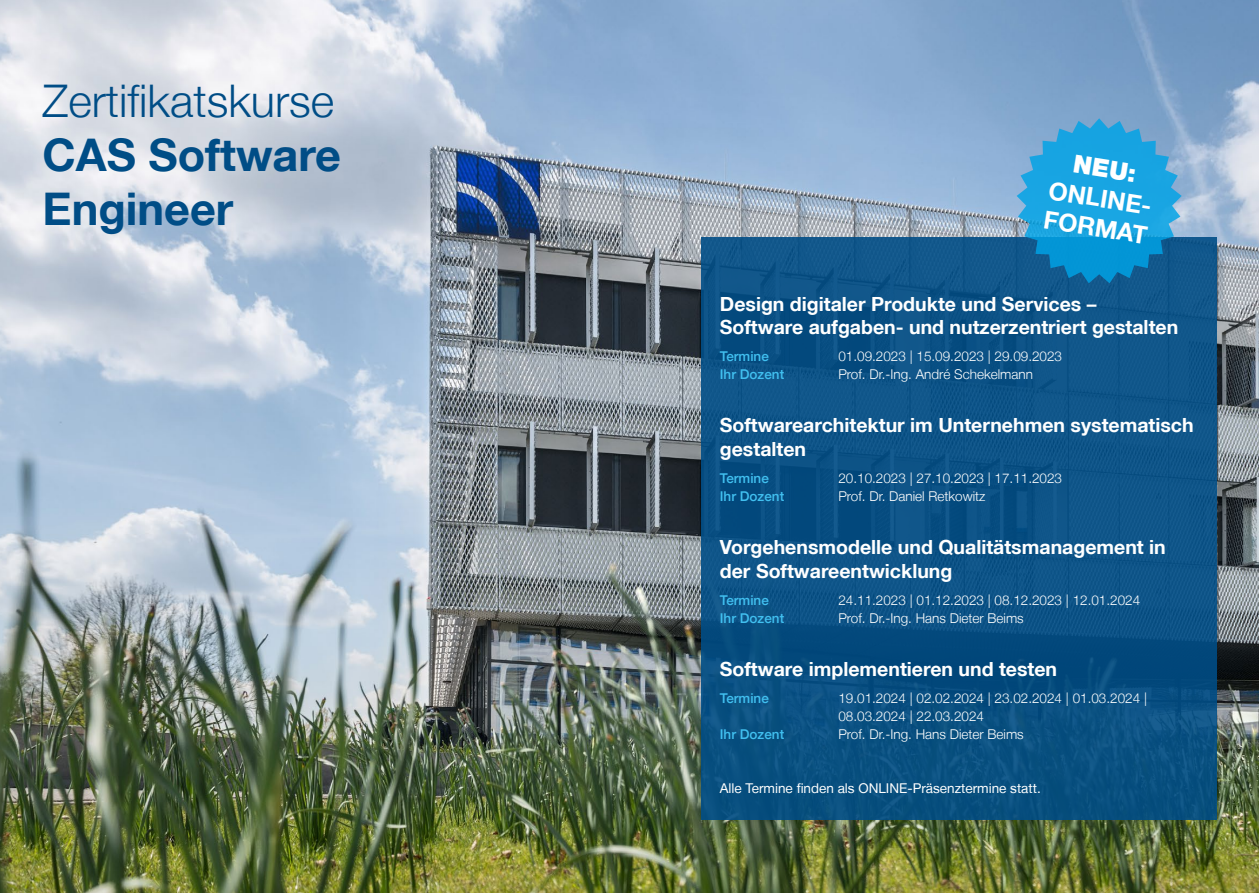
<style>
.page{position:relative;width:1259px;height:893px;background:#fff}
.page>*{position:absolute;margin:0;border:0;box-sizing:border-box;transform-origin:0 0}
.t1{font:700 45px/54px "Helvetica Neue LT";color:#004d86}
.t2{font:300 45px "Helvetica Neue LT";color:#004d86}
.t3{font:700 24.75px/29.7px "Helvetica Neue LT";color:#fff}
.t4{font:900 24.75px "Helvetica Neue LT";color:#fff}
.t5{font:700 19.5px/23.4px "Helvetica Neue LT";color:#fff}
.t6{font:300 13.5px/18px "Helvetica Neue LT";color:#fff}
.t7{font:500 13.5px "Helvetica Neue LT";color:#41c0f0}
.t8{font:13.5px "Helvetica Neue LT";color:#fff}
</style>
<div class="page">
<img style="left:0;top:0;width:1259px;height:893px">
<div style="left:701px;top:237px;width:515px;height:583px;background:#0c5285"></div>
<svg style="left:1016px;top:118px;width:165px;height:165px;background:#2799d1"></svg>
<h1 class="t2" style="left:43px;top:74px;width:293px">Zertifikatskurse</h1>
<h1 class="t1" style="left:43px;top:127px;width:300px">CAS Software<br>Engineer</h1>
<h2 class="t4" style="left:1076px;top:149px;width:65px;rotate:9deg">NEU:</h2>
<h2 class="t3" style="left:1051px;top:175px;width:120px;rotate:9deg">ONLINE-<br>FORMAT</h2>
<h3 class="t5" style="left:720px;top:292px;width:460px">Design digitaler Produkte und Services –<br>Software aufgaben- und nutzerzentriert gestalten</h3>
<p class="t7" style="left:720px;top:348px;width:51px">Termine</p>
<p class="t6" style="left:838px;top:347px;width:225px">01.09.2023 | 15.09.2023 | 29.09.2023</p>
<p class="t7" style="left:720px;top:366px;width:66px">Ihr Dozent</p>
<p class="t6" style="left:838px;top:365px;width:196px">Prof. Dr.-Ing. André Schekelmann</p>
<h3 class="t5" style="left:720px;top:413px;width:475px">Softwarearchitektur im Unternehmen systematisch gestalten</h3>
<p class="t7" style="left:720px;top:470px;width:51px">Termine</p>
<p class="t6" style="left:838px;top:469px;width:225px">20.10.2023 | 27.10.2023 | 17.11.2023</p>
<p class="t7" style="left:720px;top:488px;width:66px">Ihr Dozent</p>
<p class="t6" style="left:838px;top:487px;width:149px">Prof. Dr. Daniel Retkowitz</p>
<h3 class="t5" style="left:720px;top:535px;width:447px">Vorgehensmodelle und Qualitätsmanagement in der Softwareentwicklung</h3>
<p class="t7" style="left:720px;top:592px;width:51px">Termine</p>
<p class="t6" style="left:838px;top:591px;width:303px">24.11.2023 | 01.12.2023 | 08.12.2023 | 12.01.2024</p>
<p class="t7" style="left:720px;top:610px;width:66px">Ihr Dozent</p>
<p class="t6" style="left:838px;top:609px;width:187px">Prof. Dr.-Ing. Hans Dieter Beims</p>
<h3 class="t5" style="left:720px;top:657px;width:339px">Software implementieren und testen</h3>
<p class="t7" style="left:720px;top:690px;width:51px">Termine</p>
<p class="t6" style="left:838px;top:689px;width:310px">19.01.2024 | 02.02.2024 | 23.02.2024 | 01.03.2024 |<br>08.03.2024 | 22.03.2024</p>
<p class="t7" style="left:720px;top:726px;width:66px">Ihr Dozent</p>
<p class="t6" style="left:838px;top:725px;width:187px">Prof. Dr.-Ing. Hans Dieter Beims</p>
<p class="t8" style="left:720px;top:780px;width:322px">Alle Termine finden als ONLINE-Präsenztermine statt.</p>
</div>
